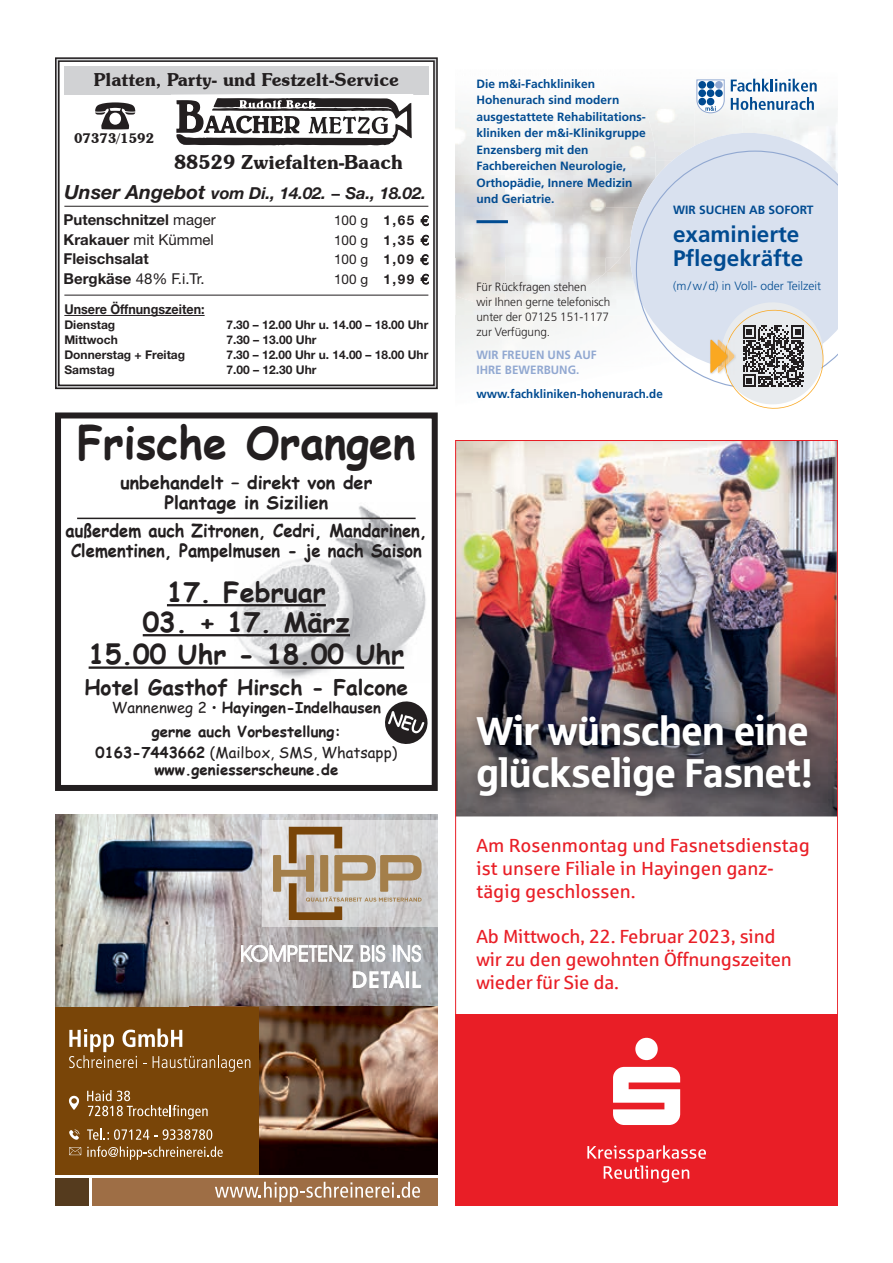
<style>
.page{position:relative;width:893px;height:1263px;background:#fff}
.page>*{position:absolute;margin:0;border:0;box-sizing:border-box;transform-origin:0 0}
.t1{font:700 45px "Comic Sans MS";color:#231f20;scale:.95 1}
.t2{font:40.5px/42px "Sparkasse Head";color:#fff}
.t3{font:700 27px/32.4px "Comic Sans MS";color:#231f20;text-align:center}
.t4{font:700 22.5px/24px "Frutiger LT Pro";color:#014b91}
.t5{font:700 21px "Comic Sans MS";color:#231f20}
.t6{font:600 19.5px "Souvenir IT Cby BT";color:#231f20}
.t7{font:19.05px/22.8px "Sparkasse Rg";letter-spacing:-.01em;color:#e91e26}
.t8{font:700 18px/19.5px "Comic Sans MS";color:#231f20;scale:.92 1}
.t9{font:700 18px/19.5px "Comic Sans MS";color:#231f20;text-align:center}
.t10{font:600 18px "Souvenir IT Cby BT";color:#231f20}
.t11{font:italic 700 16.5px "Helvetica Neue LT Std";color:#231f20}
.t12{font:700 15px/24px "Comic Sans MS";color:#231f20;text-align:center}
.t13{font:15px "Helvetica Neue LT Std";color:#231f20}
.t14{font:700 15px "Helvetica Neue LT Std";color:#231f20}
.t15{font:13.5px "Helvetica Neue LT Std";color:#231f20}
.t16{font:700 13.5px "Helvetica Neue LT Std";color:#231f20;scale:.93 1}
.t17{font:600 13.5px "Souvenir IT Cby BT";color:#231f20}
.t18{font:700 12px/16.5px "Frutiger LT Pro";color:#014b91}
.t19{font:700 12px "Helvetica Neue LT Std";color:#231f20}
.t20{font:300 12px/15px "Frutiger LT Pro";letter-spacing:-.01em;color:#231f20}
.t21{font:700 12px/15px "Frutiger LT Pro";color:#91a8d1}
.t22{font:300 12px "Frutiger LT Pro";color:#014b91}
.s1{font-size:19.5px}
.s2{font-weight:400}
.s3{font-weight:700}
.s4{font-family:"Futura BT";font-weight:300}
</style>
<div class="page">
<div style="left:455px;top:1014px;width:383px;height:191px;background:#e91e26"></div>
<img style="left:457px;top:442px;width:379px;height:374px">
<svg style="left:587px;top:1145px;width:119px;height:37px"></svg>
<svg style="left:613px;top:1038px;width:67px;height:87px"></svg>
<img style="left:467px;top:704px;width:360px;height:108px">
<img style="left:55px;top:814px;width:382px;height:193px">
<img style="left:189px;top:1006px;width:248px;height:169px">
<div style="left:55px;top:1007px;width:204px;height:169px;background:#794508"></div>
<svg style="left:241px;top:945px;width:112px;height:17px"></svg>
<svg style="left:361px;top:945px;width:24px;height:17px"></svg>
<svg style="left:393px;top:945px;width:28px;height:17px"></svg>
<svg style="left:352px;top:971px;width:53px;height:17px"></svg>
<svg style="left:412px;top:971px;width:9px;height:17px"></svg>
<div style="left:55px;top:1175px;width:382px;height:23px;background:#fff"></div>
<div style="left:92px;top:1177px;width:345px;height:28px;background:#9e6e45"></div>
<div style="left:55px;top:1177px;width:33px;height:28px;background:#553b1e"></div>
<svg style="left:87px;top:1129px;width:70px;height:11px"></svg>
<svg style="left:163px;top:1129px;width:49px;height:11px"></svg>
<svg style="left:69px;top:1028px;width:181px;height:44px"></svg>
<svg style="left:87px;top:1090px;width:121px;height:29px"></svg>
<svg style="left:69px;top:1129px;width:10px;height:11px"></svg>
<svg style="left:69px;top:1096px;width:10px;height:14px"></svg>
<svg style="left:215px;top:1182px;width:205px;height:20px"></svg>
<svg style="left:262px;top:820px;width:175px;height:107px;background:#d6d5d6"></svg>
<svg style="left:273px;top:827px;width:149px;height:93px;background:#c1b4a3"></svg>
<svg style="left:69px;top:1147px;width:12px;height:8px"></svg>
<svg style="left:87px;top:1146px;width:136px;height:14px"></svg>
<img style="left:644px;top:78px;width:194px;height:31px">
<img style="left:455px;top:207px;width:175px;height:50px">
<img style="left:455px;top:257px;width:100px;height:50px">
<img style="left:605px;top:257px;width:16px;height:16px">
<svg style="left:630px;top:133px;width:208px;height:223px"></svg>
<svg style="left:696px;top:79px;width:29px;height:34px"></svg>
<div style="left:698px;top:81px;width:8px;height:8px;background:#014b91;border-radius:50%"></div>
<div style="left:707px;top:81px;width:7px;height:8px;background:#014b91;border-radius:50%"></div>
<div style="left:715px;top:81px;width:8px;height:8px;background:#91a8d1;border-radius:50%"></div>
<div style="left:698px;top:89px;width:8px;height:8px;background:#014b91;border-radius:50%"></div>
<div style="left:698px;top:98px;width:8px;height:7px;background:#014b91;border-radius:50%"></div>
<div style="left:707px;top:89px;width:7px;height:8px;background:#014b91;border-radius:50%"></div>
<div style="left:715px;top:89px;width:8px;height:8px;background:#014b91;border-radius:50%"></div>
<div style="left:707px;top:98px;width:7px;height:7px;background:#014b91;border-radius:50%"></div>
<svg style="left:731px;top:79px;width:86px;height:31px"></svg>
<svg style="left:636px;top:151px;width:202px;height:229px;background:#dbe2ef"></svg>
<svg style="left:710px;top:299px;width:116px;height:110px;background:#c7c5c2"></svg>
<hr style="left:476px;top:220px;width:32px;height:3px;background:#014b91">
<img style="left:234px;top:505px;width:192px;height:173px">
<hr style="left:167px;top:604px;width:159px;height:2px;background:#231f20">
<hr style="left:143px;top:634px;width:207px;height:2px;background:#231f20">
<hr style="left:89px;top:666px;width:315px;height:3px;background:#231f20">
<hr style="left:77px;top:518px;width:339px;height:1px;background:#231f20">
<div style="left:55px;top:412px;width:382px;height:379px;border:6px solid #231f20"></div>
<svg style="left:385px;top:701px;width:43px;height:43px"></svg>
<svg style="left:55px;top:57px;width:382px;height:332px"></svg>
<div style="left:58px;top:60px;width:377px;height:326px;border:1px solid #231f20"></div>
<hr style="left:64px;top:295px;width:364px;height:1px;background:#231f20">
<hr style="left:64px;top:206px;width:364px;height:1px;background:#231f20">
<h3 class="t10" style="left:94px;top:68px;width:307px">Platten, Party- und Festzelt-Service</h3>
<p class="t17" style="left:74px;top:130px;width:82px">07373/1592</p>
<h3 class="t6" style="left:174px;top:150px;width:230px">88529 Zwiefalten-Baach</h3>
<h3 class="t11" style="left:64px;top:183px;width:363px"><span class="s1">Unser Angebot</span> vom Di., 14.02. − Sa., 18.02.</h3>
<p class="t14" style="left:64px;top:211px;width:154px">Putenschnitzel <span class="s2">mager</span></p>
<p class="t15" style="left:334px;top:213px;width:96px">100 g <span class="s3">1,65</span> <span class="s4">¤</span></p>
<p class="t13" style="left:64px;top:231px;width:152px"><span class="s3">Krakauer</span> mit Kümmel</p>
<p class="t15" style="left:334px;top:232px;width:96px">100 g <span class="s3">1,35</span> <span class="s4">¤</span></p>
<p class="t14" style="left:64px;top:250px;width:87px">Fleischsalat</p>
<p class="t15" style="left:334px;top:252px;width:96px">100 g <span class="s3">1,09</span> <span class="s4">¤</span></p>
<p class="t13" style="left:64px;top:270px;width:143px"><span class="s3">Bergkäse</span> 48% F.i.Tr.</p>
<p class="t15" style="left:334px;top:271px;width:96px">100 g <span class="s3">1,99</span> <span class="s4">¤</span></p>
<p class="t16" style="left:64px;top:301px;width:152px">Unsere Öffnungszeiten:</p>
<p class="t19" style="left:64px;top:317px;width:52px">Dienstag</p>
<p class="t19" style="left:226px;top:317px;width:203px">7.30 – 12.00 Uhr u. 14.00 – 18.00 Uhr</p>
<p class="t19" style="left:64px;top:332px;width:55px">Mittwoch</p>
<p class="t19" style="left:226px;top:332px;width:92px">7.30 – 13.00 Uhr</p>
<p class="t19" style="left:64px;top:347px;width:122px">Donnerstag + Freitag</p>
<p class="t19" style="left:226px;top:347px;width:203px">7.30 – 12.00 Uhr u. 14.00 – 18.00 Uhr</p>
<p class="t19" style="left:64px;top:362px;width:52px">Samstag</p>
<p class="t19" style="left:226px;top:362px;width:92px">7.00 – 12.30 Uhr</p>
<h1 class="t1" style="left:77px;top:409px;width:357px">Frische Orangen</h1>
<h3 class="t9" style="left:120px;top:472px;width:253px">unbehandelt – direkt von der<br>Plantage in Sizilien</h3>
<h3 class="t8" style="left:66px;top:520px;width:394px">außerdem auch Zitronen, Cedri, Mandarinen,<br>Clementinen, Pampelmusen - je nach Saison</h3>
<h3 class="t3" style="left:167px;top:575px;width:160px">17. Februar</h3>
<h3 class="t3" style="left:89px;top:605px;width:317px">03. + 17. März<br>15.00 Uhr - 18.00 Uhr</h3>
<h3 class="t5" style="left:85px;top:672px;width:325px">Hotel Gasthof Hirsch - Falcone</h3>
<p class="t12" style="left:112px;top:695px;width:271px"><span class="s2">Wannenweg 2 •</span> Hayingen-Indelhausen gerne auch Vorbestellung:</p>
<p class="t12" style="left:96px;top:744px;width:303px;line-height:16.5px">0163-7443662 <span class="s2">(Mailbox, SMS, Whatsapp) </span>www.geniesserscheune.de</p>
<p class="t18" style="left:476px;top:75px;width:171px">Die m&amp;i-Fachkliniken<br>Hohenurach sind modern ausgestattete Rehabilitations&shy;kliniken der m&amp;i-Klinikgruppe<br>Enzensberg mit den<br>Fachbereichen Neurologie,<br>Orthopädie, Innere Medizin und Geriatrie.</p>
<p class="t20" style="left:476px;top:279px;width:135px">Für Rückfragen stehen<br>wir Ihnen gerne telefonisch unter der 07125 151-1177 zur Verfügung.</p>
<p class="t21" style="left:476px;top:347px;width:122px">WIR FREUEN UNS AUF<br>IHRE BEWERBUNG.</p>
<p class="t18" style="left:476px;top:385px;width:188px">www.fachkliniken-hohenurach.de</p>
<p class="t18" style="left:673px;top:202px;width:142px">WIR SUCHEN AB SOFORT</p>
<h3 class="t4" style="left:673px;top:222px;width:132px">examinierte<br>Pflegekräfte</h3>
<p class="t22" style="left:673px;top:279px;width:150px">(m / w / d) in Voll- oder Teilzeit</p>
<h2 class="t2" style="left:476px;top:708px;width:337px">Wir wünschen eine glückselige Fasnet!</h2>
<h3 class="t7" style="left:476px;top:833px;width:335px">Am Rosenmontag und Fasnetsdienstag ist unsere Filiale in Hayingen ganz&shy;tägig geschlossen.</h3>
<h3 class="t7" style="left:476px;top:925px;width:317px">Ab Mittwoch, 22. Februar 2023, sind wir zu den gewohnten Öffnungszeiten wieder für Sie da.</h3>
</div>
